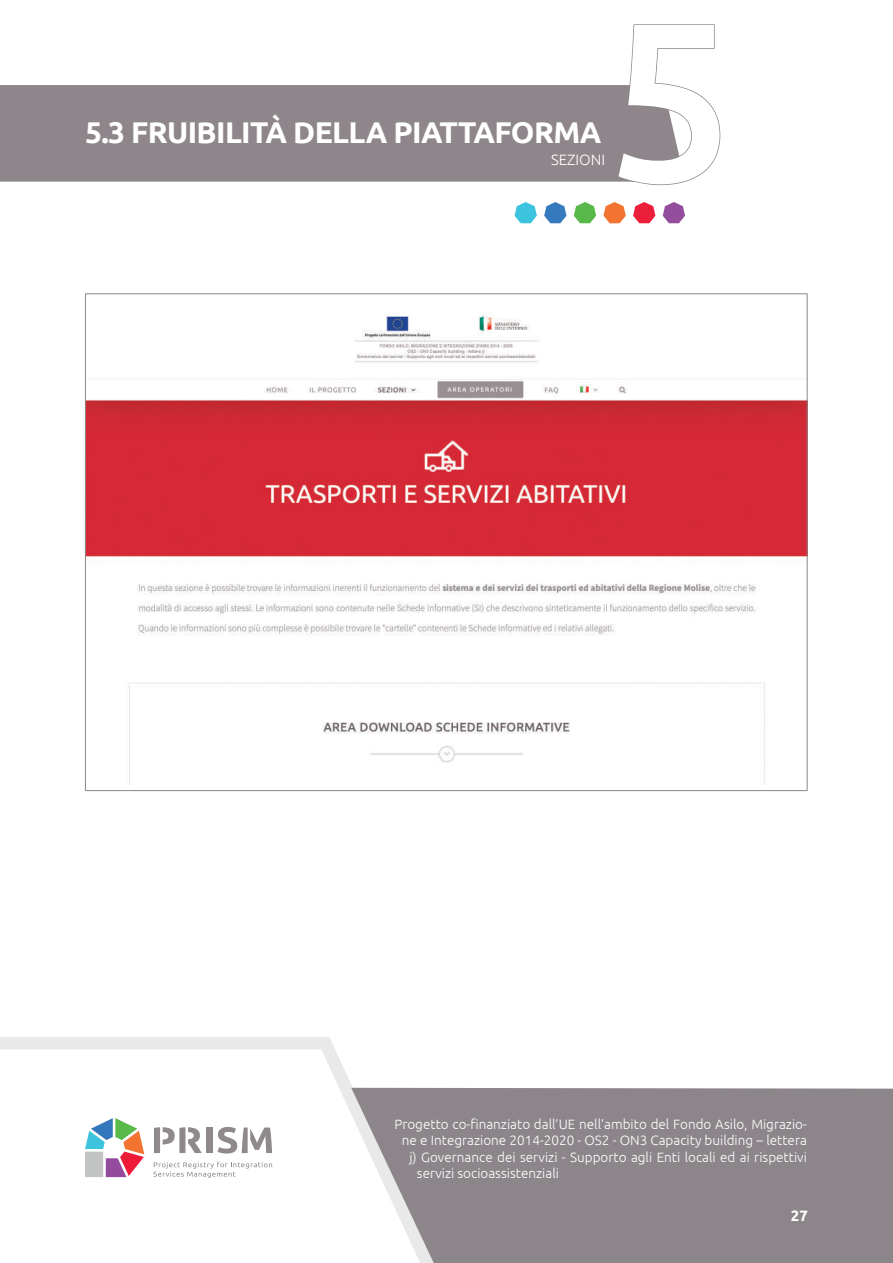
<style>
.page{position:relative;width:893px;height:1263px;background:#fff}
.page>*{position:absolute;margin:0;border:0;box-sizing:border-box;transform-origin:0 0}
.t1{font:500 225px "Ubuntu";color:#fff}
.t2{font:700 30px "Ubuntu";letter-spacing:-.02em;color:#fff}
.t3{font:300 15px "Ubuntu";color:#fff}
.t4{font:700 15px "Ubuntu";color:#fff}
.t5{font:300 13.5px "Ubuntu";color:#fff}
</style>
<div class="page">
<div style="left:0;top:85px;width:617px;height:97px;background:#8e868b"></div>
<svg style="left:0;top:1037px;width:430px;height:141px"></svg>
<svg style="left:351px;top:1088px;width:542px;height:175px;fill:#8c868b"></svg>
<svg style="left:617px;top:24px;width:104px;height:162px"></svg>
<svg style="left:514px;top:202px;width:23px;height:21px"></svg>
<svg style="left:544px;top:202px;width:22px;height:21px"></svg>
<svg style="left:574px;top:202px;width:22px;height:21px"></svg>
<svg style="left:603px;top:202px;width:23px;height:21px"></svg>
<svg style="left:633px;top:202px;width:22px;height:21px"></svg>
<svg style="left:663px;top:202px;width:22px;height:21px"></svg>
<img style="left:87px;top:313px;width:718px;height:471px">
<h2 class="t2" style="left:85px;top:115px;width:518px">5.3 FRUIBILITÀ DELLA PIATTAFORMA</h2>
<p class="t3" style="left:551px;top:150px;width:56px">SEZIONI</p>
<h1 class="t1" style="left:606px;top:-41px;width:129px">5</h1>
<p class="t5" style="left:394px;top:1116px;width:414px">Progetto co-finanziato dall’UE nell’ambito del Fondo Asilo, Migrazio-</p>
<p class="t5" style="left:402px;top:1132px;width:407px">ne e Integrazione 2014-2020 - OS2 - ON3 Capacity building – lettera</p>
<p class="t5" style="left:409px;top:1149px;width:399px">j) Governance dei servizi - Supporto agli Enti locali ed ai rispettivi</p>
<p class="t5" style="left:417px;top:1165px;width:144px">servizi socioassistenziali</p>
<p class="t4" style="left:791px;top:1207px;width:19px">27</p>
</div>
